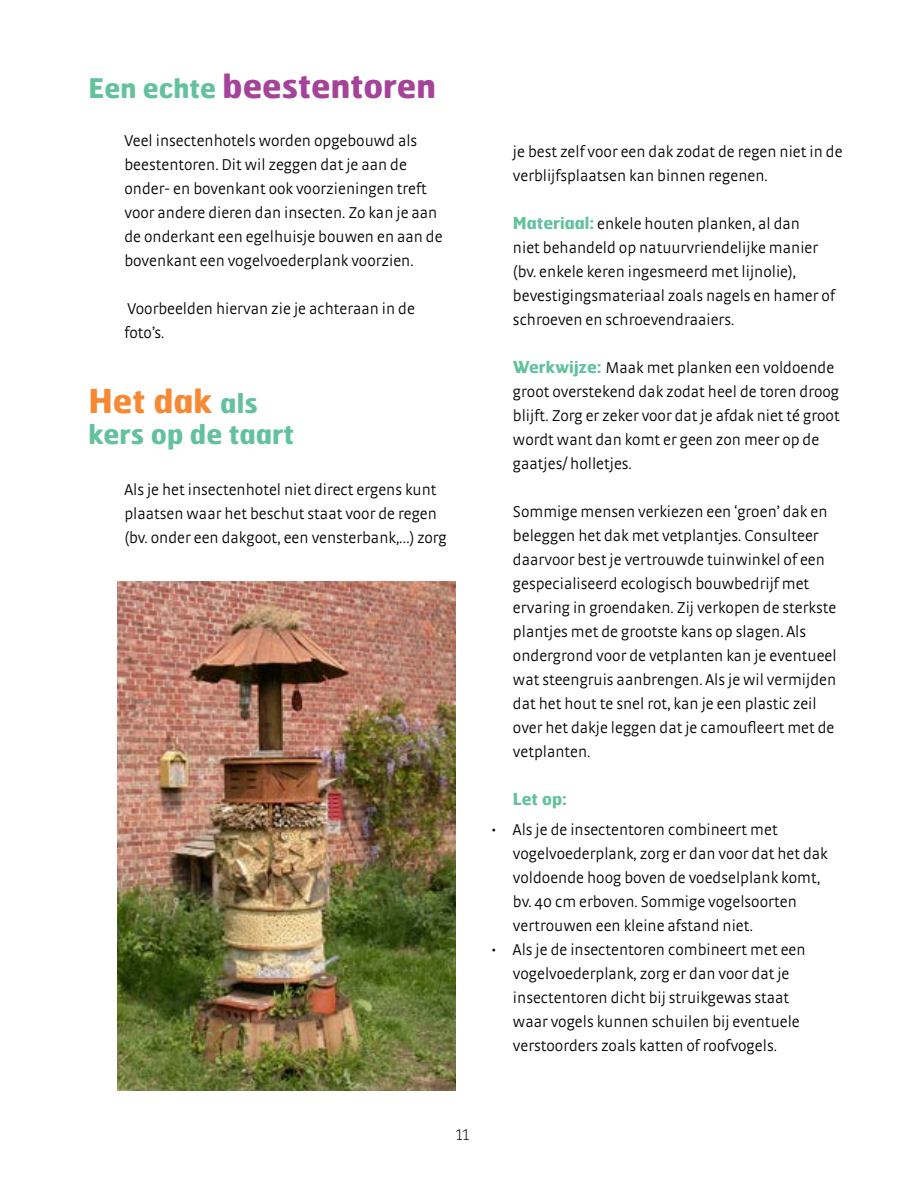
<style>
.page{position:relative;width:918px;height:1188px;background:#fff}
.page>*{position:absolute;margin:0;border:0;box-sizing:border-box;transform-origin:0 0}
.t1{font:700 33px "Hermes FB";color:#a54399}
.t2{font:700 33px "Hermes FB";color:#f68933}
.t3{font:700 27px "Hermes FB";color:#63c29d}
.t4{font:300 16.5px/24px "Strada OT";color:#000101}
.t5{font:700 16.5px "Hermes FB";color:#63c29d}
.t6{font:100 16.5px "Bree";color:#000}
.s1{font-size:27px;color:#63c29d}
.s2{font-family:"Hermes FB";font-weight:700;color:#63c29d}
</style>
<div class="page">
<img style="left:117px;top:581px;width:339px;height:509px">
<h1 class="t1" style="left:88px;top:64px;width:349px"><span class="s1">Een echte</span> beestentoren</h1>
<p class="t4" style="left:124px;top:128px;width:320px">Veel insectenhotels worden opgebouwd als beestentoren. Dit wil zeggen dat je aan de onder- en bovenkant ook voorzieningen treft voor andere dieren dan insecten. Zo kan je aan de onderkant een egelhuisje bouwen en aan de bovenkant een vogelvoederplank voorzien.</p>
<p class="t4" style="left:124px;top:296px;width:292px">Voorbeelden hiervan zie je achteraan in de foto’s.</p>
<h1 class="t2" style="left:88px;top:379px;width:171px">Het dak <span class="s1">als</span></h1>
<h2 class="t3" style="left:88px;top:417px;width:207px">kers op de taart</h2>
<p class="t4" style="left:124px;top:478px;width:324px">Als je het insectenhotel niet direct ergens kunt plaatsen waar het beschut staat voor de regen (bv. onder een dakgoot, een vensterbank,…) zorg</p>
<p class="t4" style="left:513px;top:140px;width:331px">je best zelf voor een dak zodat de regen niet in de verblijfsplaatsen kan binnen regenen.</p>
<p class="t4" style="left:513px;top:212px;width:323px"><span class="s2">Materiaal:</span> enkele houten planken, al dan<br>niet behandeld op natuurvriendelijke manier (bv. enkele keren ingesmeerd met lijnolie), bevestigingsmateriaal zoals nagels en hamer of schroeven en schroevendraaiers.</p>
<p class="t4" style="left:513px;top:356px;width:328px"><span class="s2">Werkwijze:</span> Maak met planken een voldoende groot overstekend dak zodat heel de toren droog blijft. Zorg er zeker voor dat je afdak niet té groot wordt want dan komt er geen zon meer op de gaatjes/ holletjes.</p>
<p class="t4" style="left:513px;top:500px;width:325px">Sommige mensen verkiezen een ‘groen’ dak en beleggen het dak met vetplantjes. Consulteer daarvoor best je vertrouwde tuinwinkel of een gespecialiseerd ecologisch bouwbedrijf met ervaring in groendaken. Zij verkopen de sterkste plantjes met de grootste kans op slagen. Als ondergrond voor de vetplanten kan je eventueel wat steengruis aanbrengen. Als je wil vermijden dat het hout te snel rot, kan je een plastic zeil over het dakje leggen dat je camoufleert met de vetplanten.</p>
<p class="t5" style="left:513px;top:788px;width:55px">Let op:</p>
<p class="t4" style="left:513px;top:818px;width:316px;text-indent:-22px">• Als je de insectentoren combineert met vogelvoederplank, zorg er dan voor dat het dak voldoende hoog boven de voedselplank komt, bv. 40 cm erboven. Sommige vogelsoorten vertrouwen een kleine afstand niet.</p>
<p class="t4" style="left:513px;top:938px;width:294px;text-indent:-22px">• Als je de insectentoren combineert met een vogelvoederplank, zorg er dan voor dat je insectentoren dicht bij struikgewas staat waar vogels kunnen schuilen bij eventuele verstoorders zoals katten of roofvogels.</p>
<p class="t6" style="left:456px;top:1126px;width:15px">11</p>
</div>
